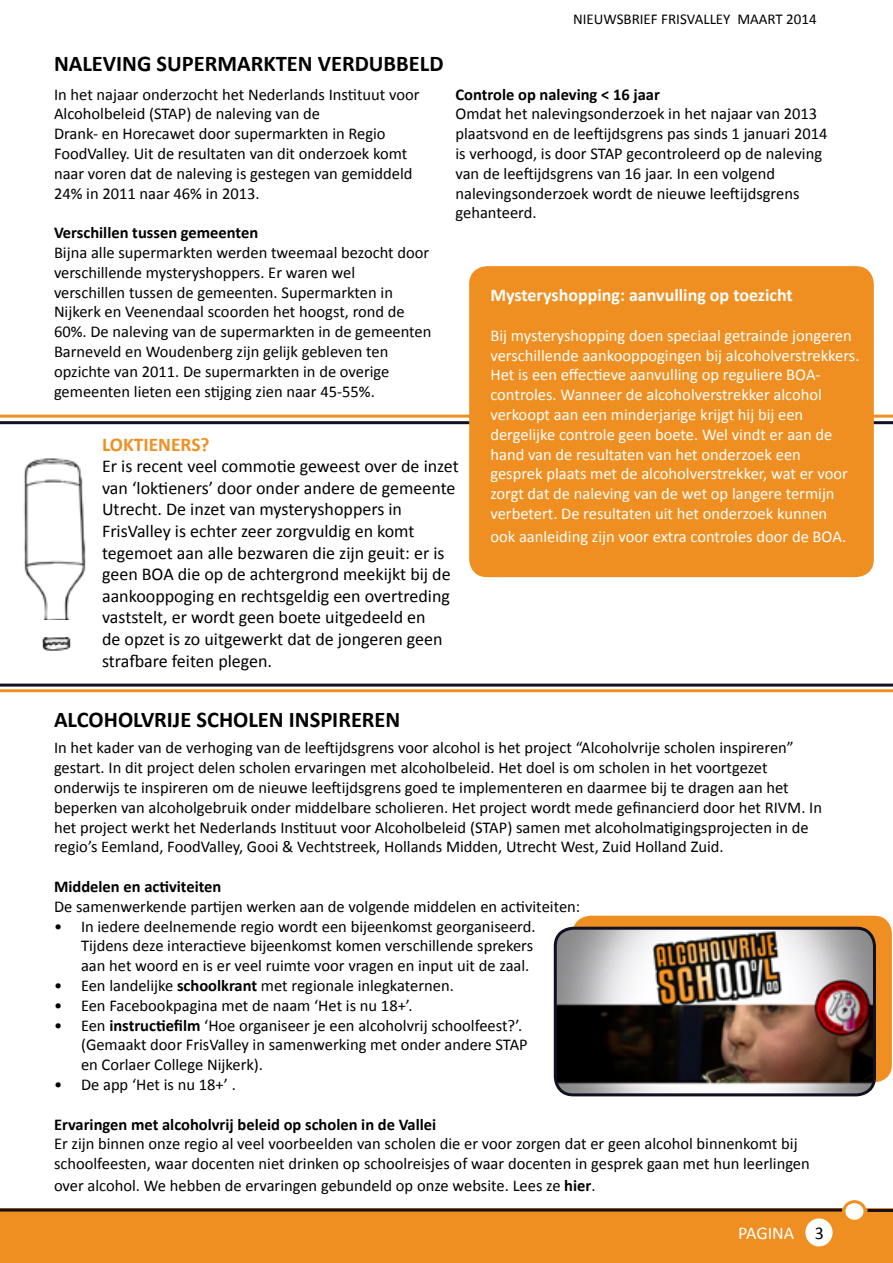
<style>
.page{position:relative;width:893px;height:1263px;background:#fff}
.page>*{position:absolute;margin:0;border:0;box-sizing:border-box;transform-origin:0 0}
.t1{font:700 22.5px "Calibri";color:#000}
.t2{font:700 19.5px "Calibri";color:#f08f21}
.t3{font:18px/21.6px "Calibri";color:#000}
.t4{font:700 18px "Calibri";color:#fff}
.t5{font:18px "Calibri";color:#fff}
.t6{font:16.5px/19.8px "Calibri";color:#000}
.t7{font:16.5px/19.8px "Calibri";color:#fff}
.t8{font:700 16.5px "Calibri";color:#000}
.t9{font:15px "Calibri";color:#000}
.s1{font-weight:700}
.s2{color:#000}
</style>
<div class="page">
<div style="left:0;top:1209px;width:893px;height:54px;background:#f08f21"></div>
<svg style="left:844px;top:1202px;width:21px;height:19px"></svg>
<div style="left:842px;top:1200px;width:24px;height:23px;border:3px solid #f08f21;border-radius:50%"></div>
<div style="left:804px;top:1217px;width:30px;height:31px;background:#fff;border-radius:50%"></div>
<div style="left:802px;top:1215px;width:34px;height:34px;border:3px solid #f08f21;border-radius:50%"></div>
<hr style="left:0;top:415px;width:472px;height:3px;background:#f08f21">
<hr style="left:0;top:689px;width:893px;height:3px;background:#f08f21">
<hr style="left:842px;top:415px;width:51px;height:3px;background:#f08f21">
<img style="left:24px;top:458px;width:62px;height:162px">
<img style="left:41px;top:638px;width:30px;height:13px">
<hr style="left:0;top:1208px;width:842px;height:3px;background:#111022">
<hr style="left:867px;top:1209px;width:26px;height:3px;background:#111022">
<hr style="left:0;top:421px;width:893px;height:3px;background:#111022">
<hr style="left:0;top:684px;width:893px;height:3px;background:#111022">
<div style="left:469px;top:266px;width:405px;height:311px;background:#f08f21;border-radius:18px"></div>
<div style="left:573px;top:916px;width:319px;height:166px;background:#f08f21;border-radius:18px"></div>
<img style="left:555px;top:928px;width:319px;height:167px">
<div style="left:554px;top:927px;width:322px;height:169px;border:3px solid #111022;border-radius:18px"></div>
<h1 class="t1" style="left:54px;top:49px;width:391px">NALEVING SUPERMARKTEN VERDUBBELD</h1>
<p class="t9" style="left:573px;top:9px;width:245px">NIEUWSBRIEF FRISVALLEY MAART 2014</p>
<p class="t6" style="left:54px;top:83px;width:367px">In het najaar onderzocht het Nederlands Instituut voor Alcoholbeleid (STAP) de naleving van de<br>Drank- en Horecawet door supermarkten in Regio FoodValley. Uit de resultaten van dit onderzoek komt naar voren dat de naleving is gestegen van gemiddeld 24% in 2011 naar 46% in 2013.</p>
<p class="t8" style="left:54px;top:222px;width:206px">Verschillen tussen gemeenten</p>
<p class="t6" style="left:54px;top:242px;width:379px">Bijna alle supermarkten werden tweemaal bezocht door verschillende mysteryshoppers. Er waren wel<br>verschillen tussen de gemeenten. Supermarkten in Nijkerk en Veenendaal scoorden het hoogst, rond de 60%. De naleving van de supermarkten in de gemeenten Barneveld en Woudenberg zijn gelijk gebleven ten opzichte van 2011. De supermarkten in de overige gemeenten lieten een stijging zien naar 45-55%.</p>
<p class="t8" style="left:455px;top:84px;width:206px">Controle op naleving &lt; 16 jaar</p>
<p class="t6" style="left:455px;top:103px;width:373px">Omdat het nalevingsonderzoek in het najaar van 2013 plaatsvond en de leeftijdsgrens pas sinds 1 januari 2014 is verhoogd, is door STAP gecontroleerd op de naleving van de leeftijdsgrens van 16 jaar. In een volgend nalevingsonderzoek wordt de nieuwe leeftijdsgrens gehanteerd.</p>
<p class="t4" style="left:490px;top:284px;width:304px">Mysteryshopping: aanvulling op toezicht</p>
<p class="t7" style="left:490px;top:325px;width:371px">Bij mysteryshopping doen speciaal getrainde jongeren verschillende aankooppogingen bij alcoholverstrekkers.<br>Het is een effectieve aanvulling op reguliere BOA&shy;controles. Wanneer de alcoholverstrekker alcohol verkoopt aan een minderjarige krijgt hij bij een dergelijke controle geen boete. Wel vindt er aan de hand van de resultaten van het onderzoek een<br>gesprek plaats met de alcoholverstrekker, wat er voor zorgt dat de naleving van de wet op langere termijn verbetert. De resultaten uit het onderzoek kunnen</p>
<p class="t7" style="left:490px;top:526px;width:357px">ook aanleiding zijn voor extra controles door de BOA.</p>
<p class="t2" style="left:102px;top:432px;width:109px">LOKTIENERS?</p>
<p class="t3" style="left:102px;top:454px;width:358px">Er is recent veel commotie geweest over de inzet van ‘loktieners’ door onder andere de gemeente Utrecht. De inzet van mysteryshoppers in FrisValley is echter zeer zorgvuldig en komt tegemoet aan alle bezwaren die zijn geuit: er is geen BOA die op de achtergrond meekijkt bij de aankooppoging en rechtsgeldig een overtreding vaststelt, er wordt geen boete uitgedeeld en<br>de opzet is zo uitgewerkt dat de jongeren geen strafbare feiten plegen.</p>
<h1 class="t1" style="left:54px;top:706px;width:348px">ALCOHOLVRIJE SCHOLEN INSPIREREN</h1>
<p class="t6" style="left:54px;top:737px;width:770px">In het kader van de verhoging van de leeftijdsgrens voor alcohol is het project “Alcoholvrije scholen inspireren” gestart. In dit project delen scholen ervaringen met alcoholbeleid. Het doel is om scholen in het voortgezet onderwijs te inspireren om de nieuwe leeftijdsgrens goed te implementeren en daarmee bij te dragen aan het beperken van alcoholgebruik onder middelbare scholieren. Het project wordt mede gefinancierd door het RIVM. In het project werkt het Nederlands Instituut voor Alcoholbeleid (STAP) samen met alcoholmatigingsprojecten in de regio’s Eemland, FoodValley, Gooi &amp; Vechtstreek, Hollands Midden, Utrecht West, Zuid Holland Zuid.</p>
<p class="t8" style="left:54px;top:876px;width:169px">Middelen en activiteiten</p>
<p class="t6" style="left:54px;top:896px;width:528px">De samenwerkende partijen werken aan de volgende middelen en activiteiten:</p>
<p class="t6" style="left:81px;top:915px;width:456px;text-indent:-27px">• In iedere deelnemende regio wordt een bijeenkomst georganiseerd.<br>Tijdens deze interactieve bijeenkomst komen verschillende sprekers aan het woord en is er veel ruimte voor vragen en input uit de zaal.</p>
<p class="t6" style="left:54px;top:975px;width:401px">• Een landelijke <span class="s1">schoolkrant</span> met regionale inlegkaternen.</p>
<p class="t6" style="left:54px;top:995px;width:360px">• Een Facebookpagina met de naam ‘Het is nu 18+’.</p>
<p class="t6" style="left:81px;top:1014px;width:448px;text-indent:-27px">• Een <span class="s1">instructiefilm</span> ‘Hoe organiseer je een alcoholvrij schoolfeest?’. (Gemaakt door FrisValley in samenwerking met onder andere STAP en Corlaer College Nijkerk).</p>
<p class="t6" style="left:54px;top:1074px;width:183px">• De app ‘Het is nu 18+’ .</p>
<p class="t8" style="left:54px;top:1114px;width:384px">Ervaringen met alcoholvrij beleid op scholen in de Vallei</p>
<p class="t6" style="left:54px;top:1133px;width:757px">Er zijn binnen onze regio al veel voorbeelden van scholen die er voor zorgen dat er geen alcohol binnenkomt bij schoolfeesten, waar docenten niet drinken op schoolreisjes of waar docenten in gesprek gaan met hun leerlingen</p>
<p class="t6" style="left:54px;top:1175px;width:543px">over alcohol. We hebben de ervaringen gebundeld op onze website. Lees ze <span class="s1">hier</span>.</p>
<p class="t5" style="left:738px;top:1222px;width:87px">PAGINA <span class="s2">3</span></p>
</div>
